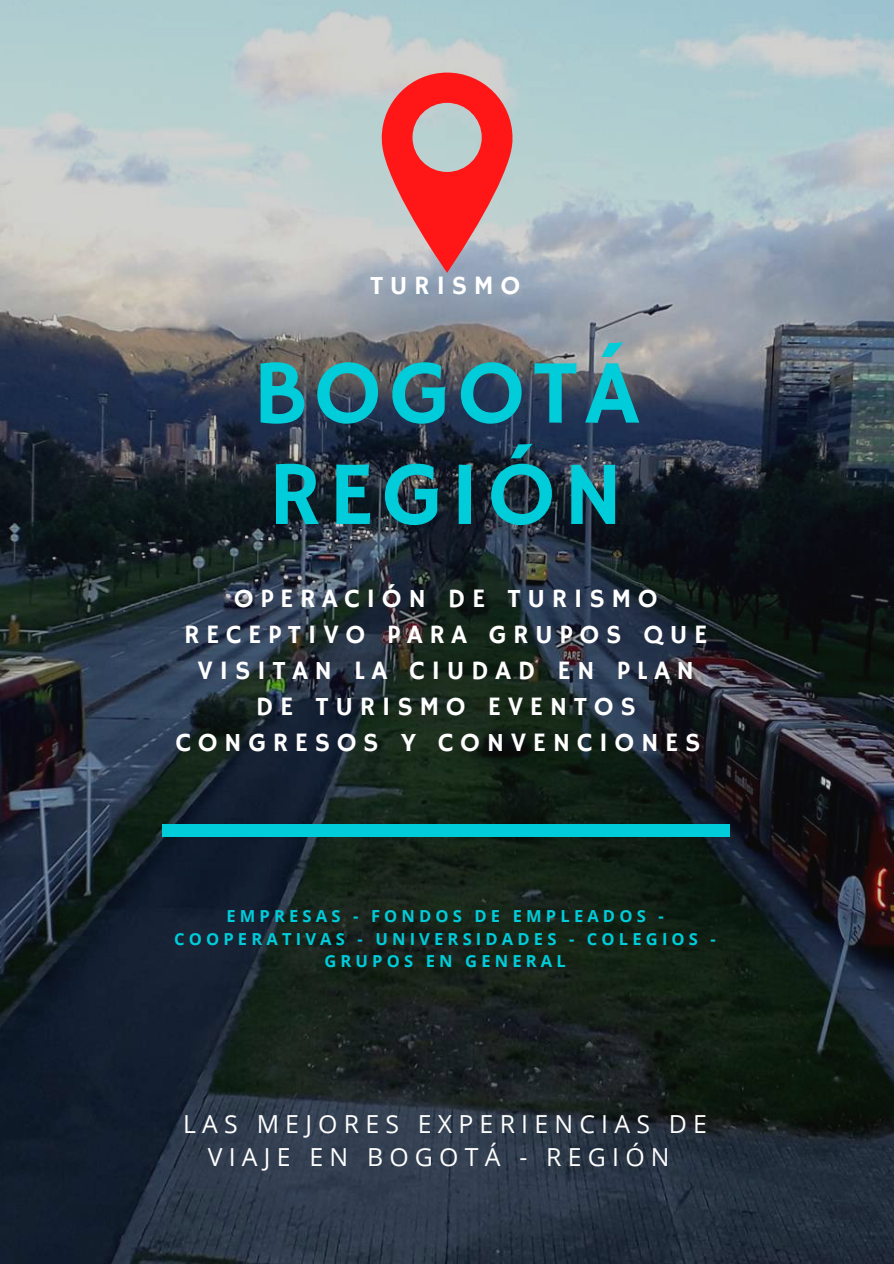
<style>
.page{position:relative;width:894px;height:1264px;background:#fff}
.page>*{position:absolute;margin:0;border:0;box-sizing:border-box;transform-origin:0 0}
.t1{font:91.05px/101.4px "Hammersmith One";letter-spacing:.08em;color:#00ccda}
.t2{font:26.55px/36px "Hammersmith One";letter-spacing:.25em;color:#fff;text-align:center}
.t3{font:24.9px/33.8px "Open Sans";letter-spacing:.25em;color:#fff;text-align:center}
.t4{font:700 16.5px/22.5px "Open Sans";letter-spacing:.25em;color:#00ccda;text-align:center}
</style>
<div class="page">
<img style="left:0;top:0;width:893px;height:1263px">
<div style="left:162px;top:824px;width:567px;height:12px;background:#00ccda"></div>
<svg style="left:381px;top:73px;width:131px;height:200px;background:#dd6d6e"></svg>
<p class="t2" style="left:370px;top:269px;width:152px">TURISMO</p>
<h1 class="t1" style="left:253px;top:347px;width:387px">BOGOTÁ<br>REGIÓN</h1>
<p class="t2" style="left:176px;top:582px;width:533px">OPERACIÓN DE TURISMO<br>RECEPTIVO PARA GRUPOS QUE<br>VISITAN LA CIUDAD EN PLAN<br>DE TURISMO EVENTOS<br>CONGRESOS Y CONVENCIONES</p>
<p class="t4" style="left:174px;top:904px;width:543px">EMPRESAS - FONDOS DE EMPLEADOS -<br>COOPERATIVAS - UNIVERSIDADES - COLEGIOS -<br>GRUPOS EN GENERAL</p>
<p class="t3" style="left:183px;top:1105px;width:525px">LAS MEJORES EXPERIENCIAS DE<br>VIAJE EN BOGOTÁ - REGIÓN</p>
</div>
